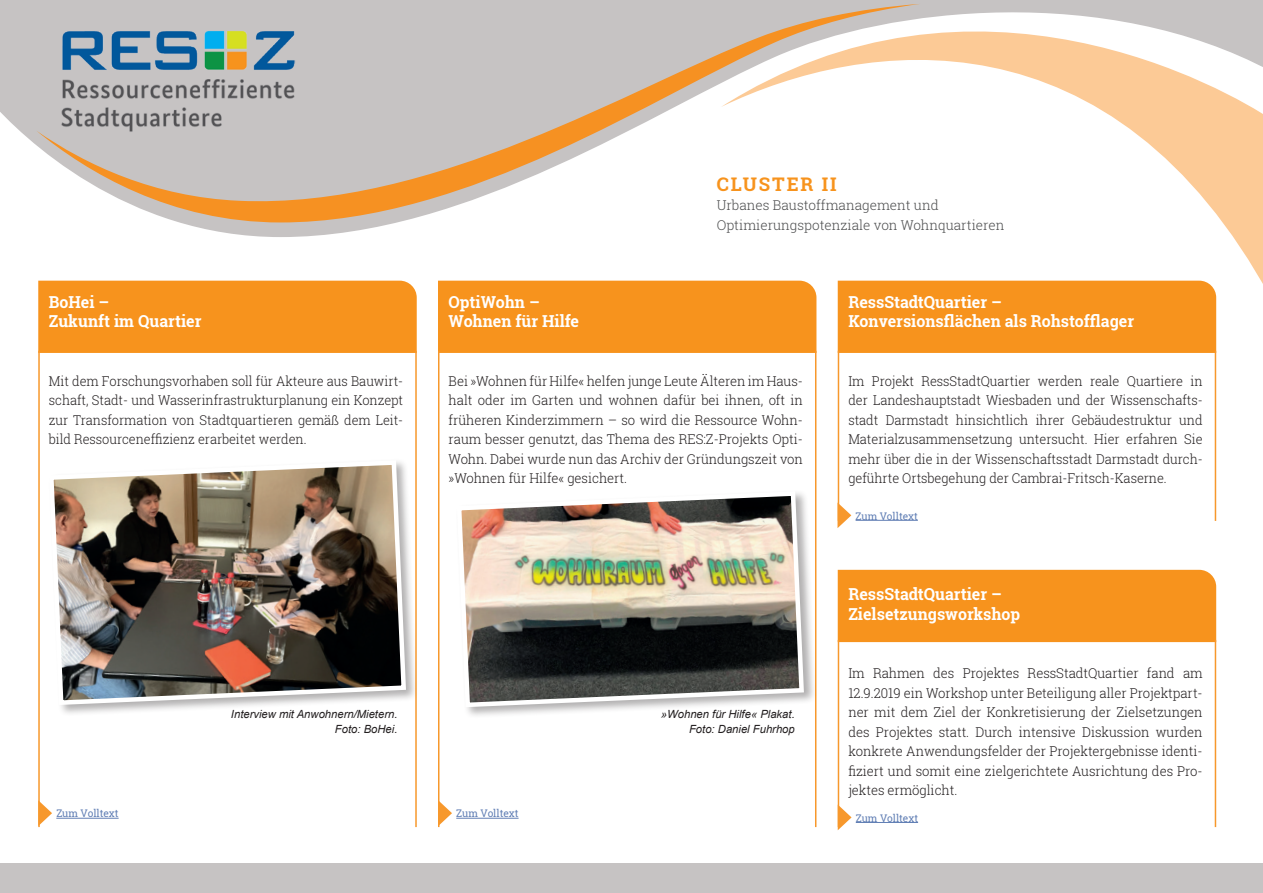
<style>
.page{position:relative;width:1263px;height:893px;background:#fff}
.page>*{position:absolute;margin:0;border:0;box-sizing:border-box;transform-origin:0 0}
.t1{font:700 18.75px "Roboto Slab";letter-spacing:.1em;color:#f7931d}
.t2{font:700 16.5px/19.5px "Roboto Slab";color:#fff}
.t3{font:300 13.5px/19.5px "Roboto Slab";letter-spacing:-.005em;color:#231f20;text-align:justify}
.t4{font:300 13.5px/19.5px "Roboto Slab";letter-spacing:-.005em;color:#231f20;text-align:justify;scale:.95 1}
.t5{font:300 13.5px/19.5px "Roboto Slab";color:#4b4c4d}
.t6{font:italic 11.25px/15px "Arial";color:#231f20;text-align:right}
.t7{font:10.5px "Roboto Slab";color:#607eb4}
</style>
<div class="page">
<svg style="left:0;top:0;width:721px;height:237px"></svg>
<svg style="left:721px;top:0;width:542px;height:298px"></svg>
<svg style="left:36px;top:4px;width:884px;height:218px;fill:#c6c3c3"></svg>
<img style="left:62px;top:26px;width:234px;height:50px">
<img style="left:59px;top:76px;width:237px;height:56px">
<div style="left:38px;top:281px;width:379px;height:72px;background:#f7931d"></div>
<div style="left:438px;top:281px;width:378px;height:72px;background:#f7931d"></div>
<div style="left:838px;top:281px;width:378px;height:72px;background:#f7931d"></div>
<hr style="left:38px;top:351px;width:2px;height:476px;background:#f7982c">
<hr style="left:415px;top:351px;width:2px;height:476px;background:#f7982c">
<hr style="left:438px;top:351px;width:1px;height:476px;background:#f7982c">
<hr style="left:815px;top:351px;width:1px;height:476px;background:#f7982c">
<hr style="left:838px;top:351px;width:1px;height:170px;background:#f7982c">
<hr style="left:1215px;top:351px;width:1px;height:170px;background:#f7982c">
<div style="left:48px;top:458px;width:370px;height:258px;background:#231f20;opacity:.35"></div>
<img style="left:48px;top:458px;width:360px;height:249px">
<div style="left:456px;top:489px;width:360px;height:230px;background:#231f20;opacity:.35"></div>
<img style="left:456px;top:489px;width:350px;height:220px">
<svg style="left:38px;top:800px;width:14px;height:26px"></svg>
<hr style="left:56px;top:818px;width:63px;height:1px;background:#607eb4">
<svg style="left:439px;top:800px;width:13px;height:26px"></svg>
<hr style="left:456px;top:818px;width:63px;height:1px;background:#607eb4">
<svg style="left:837px;top:503px;width:14px;height:25px"></svg>
<hr style="left:855px;top:520px;width:63px;height:1px;background:#607eb4">
<div style="left:0;top:863px;width:1263px;height:30px;background:#c6c3c3"></div>
<svg style="left:838px;top:804px;width:13px;height:26px"></svg>
<hr style="left:856px;top:822px;width:62px;height:1px;background:#607eb4">
<div style="left:838px;top:570px;width:378px;height:72px;background:#f7931d"></div>
<hr style="left:838px;top:640px;width:1px;height:187px;background:#f7982c">
<hr style="left:1215px;top:640px;width:1px;height:187px;background:#f7982c">
<p class="t2" style="left:49px;top:292px;width:62px">BoHei –</p>
<p class="t2" style="left:49px;top:311px;width:154px">Zukunft im Quartier</p>
<p class="t4" style="left:49px;top:371px;width:374px">Mit dem Forschungsvorhaben soll für Akteure aus Bauwirt&shy;schaft, Stadt- und Wasserinfrastrukturplanung ein Konzept zur Transformation von Stadtquartieren gemäß dem Leit&shy;bild Ressourceneffizienz erarbeitet werden.</p>
<p class="t2" style="left:449px;top:292px;width:132px">OptiWohn –<br>Wohnen für Hilfe</p>
<p class="t1" style="left:717px;top:171px;width:121px">CLUSTER II</p>
<p class="t5" style="left:717px;top:195px;width:289px">Urbanes Baustoffmanagement und<br>Optimierungspotenziale von Wohnquartieren</p>
<p class="t2" style="left:848px;top:292px;width:287px">RessStadtQuartier –<br>Konversionsflächen als Rohstofflager</p>
<p class="t3" style="left:449px;top:371px;width:356px">Bei »Wohnen für Hilfe« helfen junge Leute Älteren im Haus&shy;halt oder im Garten und wohnen dafür bei ihnen, oft in früheren Kinderzimmern – so wird die Ressource Wohn&shy;raum besser genutzt, das Thema des RES:Z-Projekts Opti-Wohn. Dabei wurde nun das Archiv der Gründungszeit von »Wohnen für Hilfe« gesichert.</p>
<p class="t4" style="left:848px;top:371px;width:374px">Im Projekt RessStadtQuartier werden reale Quartiere in der Landeshauptstadt Wiesbaden und der Wissenschafts&shy;stadt Darmstadt hinsichtlich ihrer Gebäudestruktur und Materialzusammensetzung untersucht. Hier erfahren Sie mehr über die in der Wissenschaftsstadt Darmstadt durch&shy;geführte Ortsbegehung der Cambrai-Fritsch-Kaserne.</p>
<p class="t7" style="left:855px;top:508px;width:64px">Zum Volltext</p>
<p class="t2" style="left:848px;top:584px;width:173px">RessStadtQuartier –<br>Zielsetzungsworkshop</p>
<p class="t6" style="left:231px;top:707px;width:168px">Interview mit Anwohnern/Mietern.<br>Foto: BoHei.</p>
<p class="t6" style="left:661px;top:707px;width:135px">»Wohnen für Hilfe« Plakat.<br>Foto: Daniel Fuhrhop</p>
<p class="t7" style="left:56px;top:806px;width:64px">Zum Volltext</p>
<p class="t7" style="left:456px;top:806px;width:64px">Zum Volltext</p>
<p class="t3" style="left:848px;top:663px;width:356px">Im Rahmen des Projektes RessStadtQuartier fand am 12.9.2019 ein Workshop unter Beteiligung aller Projektpart&shy;ner mit dem Ziel der Konkretisierung der Zielsetzungen des Projektes statt. Durch intensive Diskussion wurden konkrete Anwendungsfelder der Projektergebnisse identi&shy;fiziert und somit eine zielgerichtete Ausrichtung des Pro&shy;jektes ermöglicht.</p>
<p class="t7" style="left:856px;top:811px;width:64px">Zum Volltext</p>
</div>
